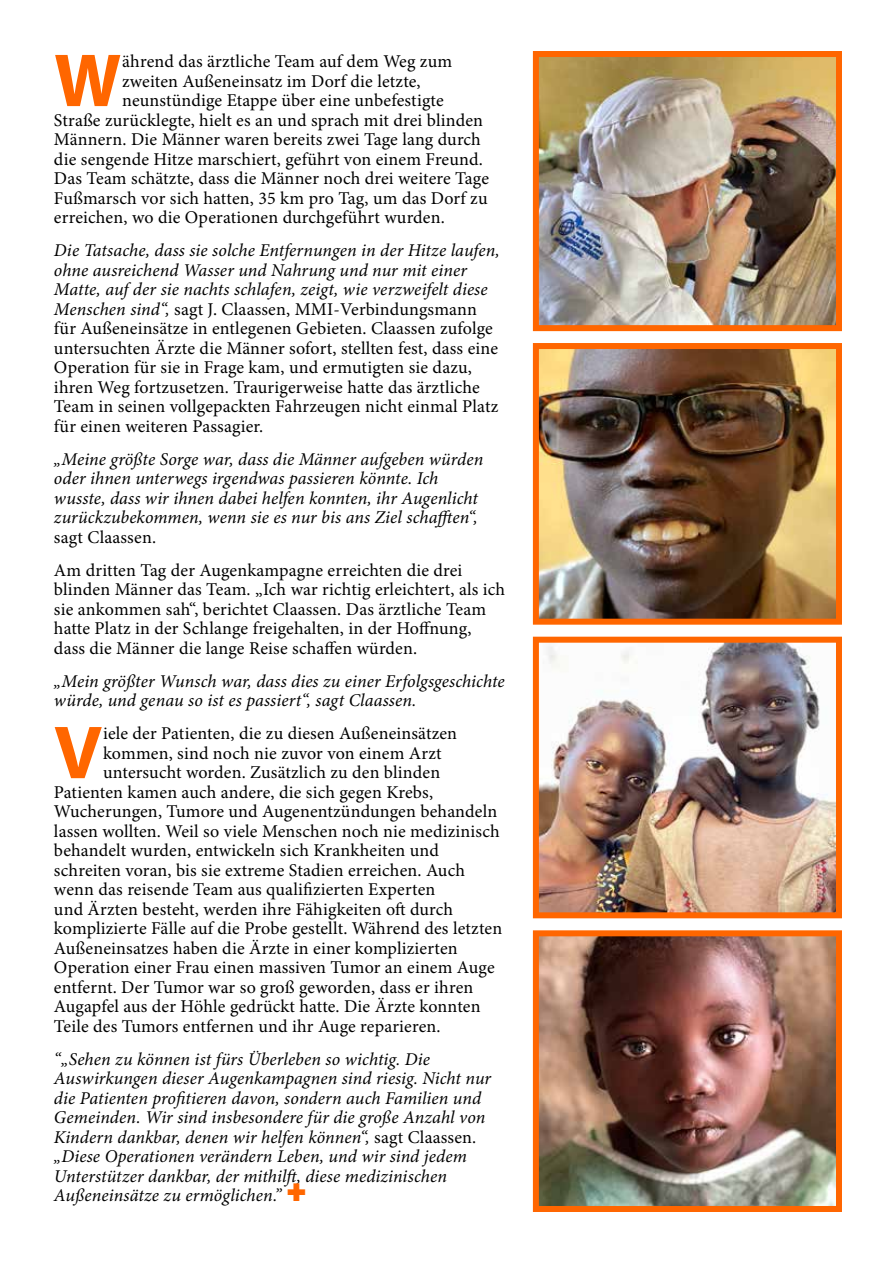
<style>
.page{position:relative;width:893px;height:1263px;background:#fff}
.page>*{position:absolute;margin:0;border:0;box-sizing:border-box;transform-origin:0 0}
.t1{font:700 75.9px "Myriad Pro";color:#f60}
.t2{font:18px/19.5px "Minion Pro";letter-spacing:.01em;color:#000}
.t3{font:italic 18px/19.5px "Minion Pro";letter-spacing:.005em;color:#000}
.s1{font-style:italic}
.s2{font-style:normal}
</style>
<div class="page">
<img style="left:540px;top:58px;width:295px;height:266px">
<div style="left:533px;top:51px;width:309px;height:280px;border:6px solid #f60"></div>
<img style="left:540px;top:350px;width:295px;height:268px">
<div style="left:533px;top:343px;width:309px;height:282px;border:6px solid #f60"></div>
<img style="left:540px;top:644px;width:295px;height:267px">
<div style="left:533px;top:637px;width:309px;height:281px;border:6px solid #f60"></div>
<img style="left:540px;top:937px;width:295px;height:268px">
<div style="left:533px;top:930px;width:309px;height:282px;border:6px solid #f60"></div>
<h1 class="t1" style="left:54px;top:31px;width:69px">W</h1>
<p class="t2" style="left:122px;top:52px;width:332px">ährend das ärztliche Team auf dem Weg zum</p>
<p class="t2" style="left:122px;top:71px;width:300px">zweiten Außeneinsatz im Dorf die letzte,</p>
<p class="t2" style="left:122px;top:91px;width:323px">neunstündige Etappe über eine unbefestigte</p>
<p class="t2" style="left:54px;top:110px;width:431px">Straße zurücklegte, hielt es an und sprach mit drei blinden</p>
<p class="t2" style="left:54px;top:130px;width:428px">Männern. Die Männer waren bereits zwei Tage lang durch</p>
<p class="t2" style="left:54px;top:149px;width:430px">die sengende Hitze marschiert, geführt von einem Freund.</p>
<p class="t2" style="left:54px;top:169px;width:437px">Das Team schätzte, dass die Männer noch drei weitere Tage</p>
<p class="t2" style="left:54px;top:188px;width:435px">Fußmarsch vor sich hatten, 35 km pro Tag, um das Dorf zu</p>
<p class="t2" style="left:54px;top:208px;width:392px">erreichen, wo die Operationen durchgeführt wurden.</p>
<p class="t2" style="left:54px;top:241px;width:447px"><span class="s1">Die Tatsache, dass sie solche Entfernungen in der Hitze laufen, ohne ausreichend Wasser und Nahrung und nur mit einer Matte, auf der sie nachts schlafen, zeigt, wie verzweifelt diese Menschen sind“,</span> sagt J. Claassen, MMI-Verbindungsmann für Außeneinsätze in entlegenen Gebieten. Claassen zufolge untersuchten Ärzte die Männer sofort, stellten fest, dass eine Operation für sie in Frage kam, und ermutigten sie dazu, ihren Weg fortzusetzen. Traurigerweise hatte das ärztliche Team in seinen vollgepackten Fahrzeugen nicht einmal Platz für einen weiteren Passagier.</p>
<p class="t3" style="left:54px;top:449px;width:431px">„Meine größte Sorge war, dass die Männer aufgeben würden oder ihnen unterwegs irgendwas passieren könnte. Ich wusste, dass wir ihnen dabei helfen konnten, ihr Augenlicht zurückzubekommen, wenn sie es nur bis ans Ziel schafften“,</p>
<p class="t2" style="left:54px;top:520px;width:410px;line-height:33px">sagt Claassen.<br>Am dritten Tag der Augenkampagne erreichten die drei</p>
<p class="t2" style="left:54px;top:580px;width:453px">blinden Männer das Team. „Ich war richtig erleichtert, als ich sie ankommen sah“, berichtet Claassen. Das ärztliche Team hatte Platz in der Schlange freigehalten, in der Hoffnung, dass die Männer die lange Reise schaffen würden.</p>
<p class="t3" style="left:54px;top:671px;width:452px">„Mein größter Wunsch war, dass dies zu einer Erfolgsgeschichte würde, und genau so ist es passiert“, sagt Claassen.</p>
<h1 class="t1" style="left:54px;top:703px;width:50px">V</h1>
<p class="t2" style="left:103px;top:724px;width:356px">iele der Patienten, die zu diesen Außeneinsätzen</p>
<p class="t2" style="left:103px;top:743px;width:340px">kommen, sind noch nie zuvor von einem Arzt</p>
<p class="t2" style="left:103px;top:763px;width:339px">untersucht worden. Zusätzlich zu den blinden</p>
<p class="t2" style="left:54px;top:782px;width:381px">Patienten kamen auch andere, die sich gegen Krebs,</p>
<p class="t2" style="left:54px;top:802px;width:445px">Wucherungen, Tumore und Augenentzündungen behandeln</p>
<p class="t2" style="left:54px;top:821px;width:447px">lassen wollten. Weil so viele Menschen noch nie medizinisch</p>
<p class="t2" style="left:54px;top:841px;width:387px">behandelt wurden, entwickeln sich Krankheiten und</p>
<p class="t2" style="left:54px;top:860px;width:412px">schreiten voran, bis sie extreme Stadien erreichen. Auch</p>
<p class="t2" style="left:54px;top:880px;width:383px">wenn das reisende Team aus qualifizierten Experten</p>
<p class="t2" style="left:54px;top:899px;width:401px">und Ärzten besteht, werden ihre Fähigkeiten oft durch</p>
<p class="t2" style="left:54px;top:919px;width:450px">komplizierte Fälle auf die Probe gestellt. Während des letzten</p>
<p class="t2" style="left:54px;top:938px;width:405px">Außeneinsatzes haben die Ärzte in einer komplizierten</p>
<p class="t2" style="left:54px;top:958px;width:442px">Operation einer Frau einen massiven Tumor an einem Auge</p>
<p class="t2" style="left:54px;top:977px;width:421px">entfernt. Der Tumor war so groß geworden, dass er ihren</p>
<p class="t2" style="left:54px;top:997px;width:428px">Augapfel aus der Höhle gedrückt hatte. Die Ärzte konnten</p>
<p class="t2" style="left:54px;top:1016px;width:388px">Teile des Tumors entfernen und ihr Auge reparieren.</p>
<p class="t3" style="left:54px;top:1049px;width:439px">“„Sehen zu können ist fürs Überleben so wichtig. Die Auswirkungen dieser Augenkampagnen sind riesig. Nicht nur die Patienten profitieren davon, sondern auch Familien und Gemeinden. Wir sind insbesondere für die große Anzahl von Kindern dankbar, denen wir helfen können“, <span class="s2">sagt Claassen. </span>„Diese Operationen verändern Leben, und wir sind jedem Unterstützer dankbar, der mithilft, diese medizinischen Außeneinsätze zu ermöglichen.”</p>
</div>
